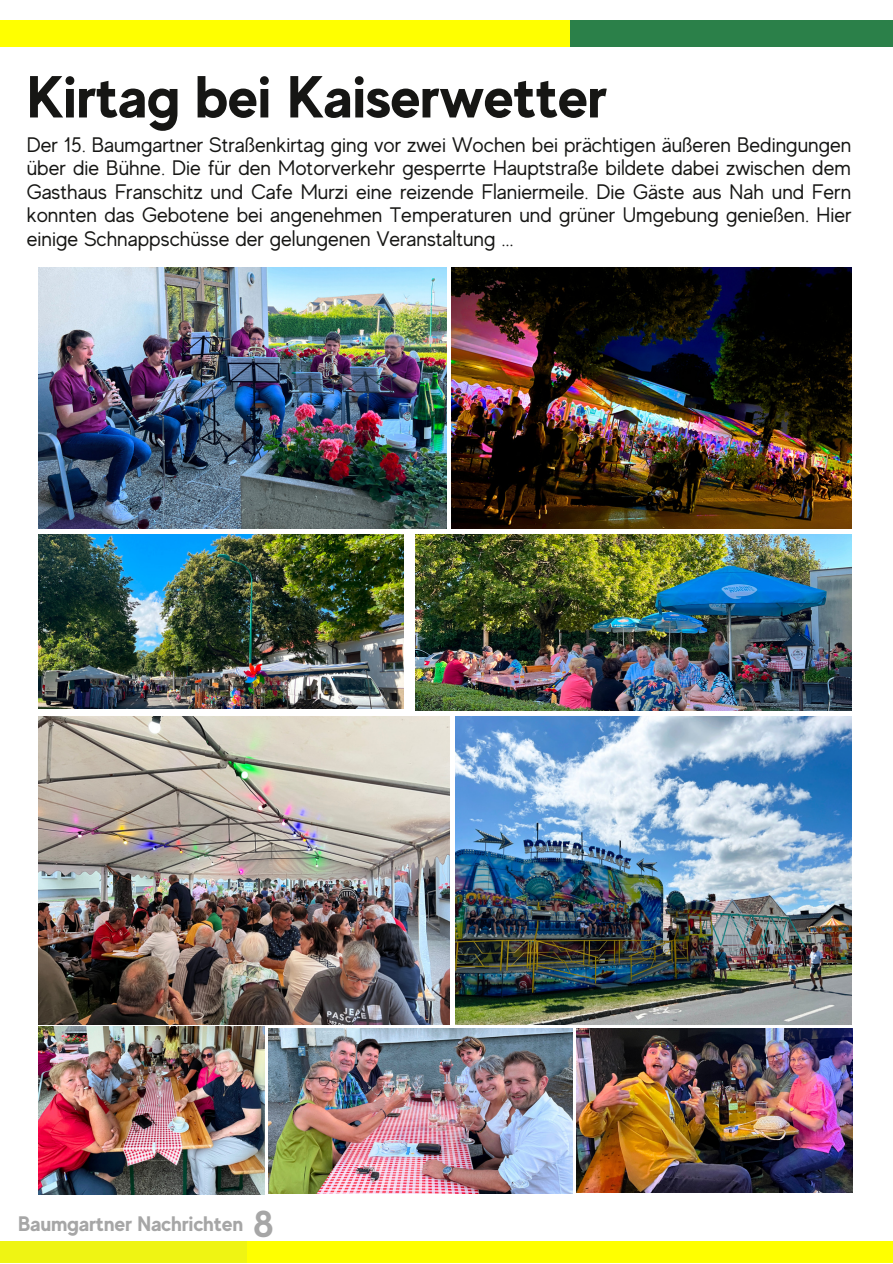
<style>
.page{position:relative;width:893px;height:1264px;background:#fff}
.page>*{position:absolute;margin:0;border:0;box-sizing:border-box;transform-origin:0 0}
.t1{font:700 59.1px "MADE Evolve Sans";color:#161614}
.t2{font:700 37.5px "MADE Evolve Sans";color:#a6a6a6}
.t3{font:21px/23.5px "MADE Evolve Sans";color:#161614;text-align:justify}
.t4{font:700 21px "MADE Evolve Sans";color:#a6a6a6}
</style>
<div class="page">
<div style="left:569px;top:21px;width:323px;height:26px;background:#2b8049"></div>
<div style="left:246px;top:1240px;width:646px;height:22px;background:#ff0"></div>
<div style="left:0;top:1240px;width:246px;height:22px;background:#eff413"></div>
<div style="left:0;top:21px;width:569px;height:26px;background:#ff0"></div>
<img style="left:38px;top:268px;width:408px;height:260px">
<img style="left:415px;top:534px;width:436px;height:176px">
<img style="left:451px;top:268px;width:400px;height:260px">
<img style="left:38px;top:534px;width:366px;height:174px">
<img style="left:38px;top:716px;width:412px;height:308px">
<img style="left:455px;top:716px;width:396px;height:308px">
<img style="left:38px;top:1026px;width:226px;height:167px">
<img style="left:268px;top:1028px;width:305px;height:165px">
<img style="left:576px;top:1028px;width:276px;height:164px">
<p class="t1" style="left:27px;top:62px;width:582px">Kirtag bei Kaiserwetter</p>
<p class="t3" style="left:27px;top:133px;width:826px">Der 15. Baumgartner Straßenkirtag ging vor zwei Wochen bei prächtigen äußeren Bedingungen über die Bühne. Die für den Motorverkehr gesperrte Hauptstraße bildete dabei zwischen dem Gasthaus Franschitz und Cafe Murzi eine reizende Flaniermeile. Die Gäste aus Nah und Fern konnten das Gebotene bei angenehmen Temperaturen und grüner Umgebung genießen. Hier einige Schnappschüsse der gelungenen Veranstaltung ...</p>
<p class="t4" style="left:18px;top:1210px;width:226px">Baumgartner Nachrichten</p>
<p class="t2" style="left:253px;top:1201px;width:23px">8</p>
</div>
